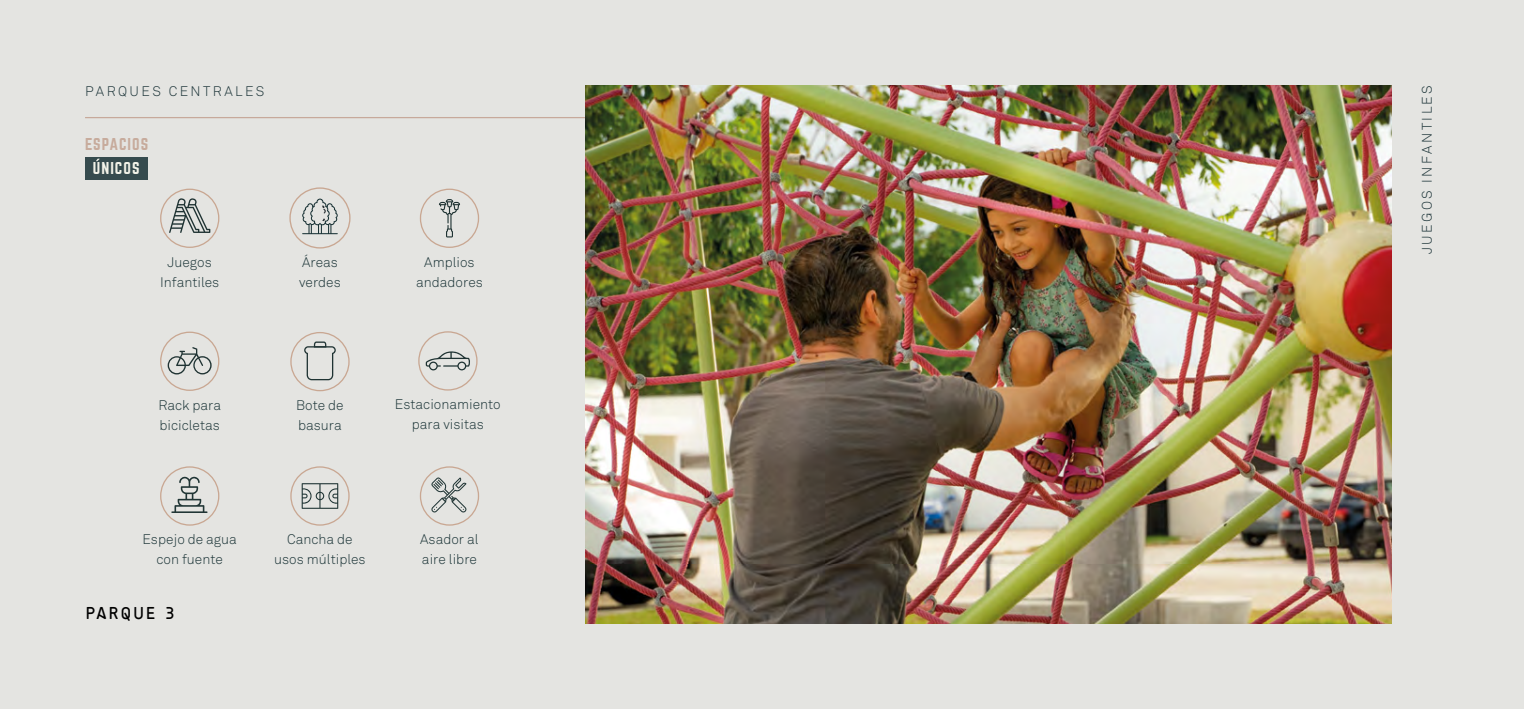
<style>
.page{position:relative;width:1524px;height:709px;background:#e4e4e1}
.page>*{position:absolute;margin:0;border:0;box-sizing:border-box;transform-origin:0 0}
.t1{font:17.5px "Sci Fly Sans";letter-spacing:.135em;color:#000}
.t2{font:15px "Norwester";letter-spacing:.07em;color:#c7ab9c}
.t3{font:15px "Norwester";letter-spacing:.07em;color:#f2f2e8}
.t4{font:300 13.75px/20px "Akkurat";color:#1a3336;text-align:center}
.t5{font:300 13.75px "Akkurat";letter-spacing:.175em;color:#1b3337}
</style>
<div class="page">
<hr style="left:85px;top:117px;width:500px;height:1px;background:#c7a99b">
<div style="left:85px;top:157px;width:62px;height:23px;background:#364b4e"></div>
<img style="left:585px;top:85px;width:806px;height:539px">
<svg style="left:420px;top:189px;width:59px;height:59px"></svg>
<svg style="left:160px;top:189px;width:59px;height:59px"></svg>
<svg style="left:290px;top:332px;width:60px;height:59px"></svg>
<svg style="left:289px;top:187px;width:61px;height:61px"></svg>
<svg style="left:160px;top:331px;width:59px;height:60px"></svg>
<svg style="left:418px;top:331px;width:59px;height:59px"></svg>
<svg style="left:160px;top:466px;width:59px;height:59px"></svg>
<svg style="left:290px;top:466px;width:60px;height:59px"></svg>
<svg style="left:420px;top:466px;width:59px;height:59px"></svg>
<p class="t5" style="left:85px;top:83px;width:181px">PARQUES CENTRALES</p>
<p class="t2" style="left:85px;top:136px;width:65px">ESPACIOS</p>
<p class="t3" style="left:93px;top:161px;width:48px">UNICOS</p>
<p class="t4" style="left:160px;top:252px;width:61px">Juegos<br>Infantiles</p>
<p class="t4" style="left:299px;top:252px;width:43px;text-align:left">Áreas verdes</p>
<p class="t4" style="left:416px;top:252px;width:68px">Amplios andadores</p>
<p class="t4" style="left:158px;top:395px;width:64px;text-align:left">Rack para bicicletas</p>
<p class="t4" style="left:395px;top:394px;width:107px">Estacionamiento para visitas</p>
<p class="t4" style="left:296px;top:395px;width:49px;text-align:left">Bote de basura</p>
<p class="t4" style="left:142px;top:529px;width:96px">Espejo de agua con fuente</p>
<p class="t4" style="left:274px;top:529px;width:93px">Cancha de usos múltiples</p>
<p class="t4" style="left:420px;top:529px;width:60px;text-align:left">Asador al aire libre</p>
<p class="t1" style="left:86px;top:603px;width:90px">PARQUE 3</p>
<p class="t5" style="left:1418px;top:254px;width:171px;rotate:-90deg">JUEGOS INFANTILES</p>
</div>
